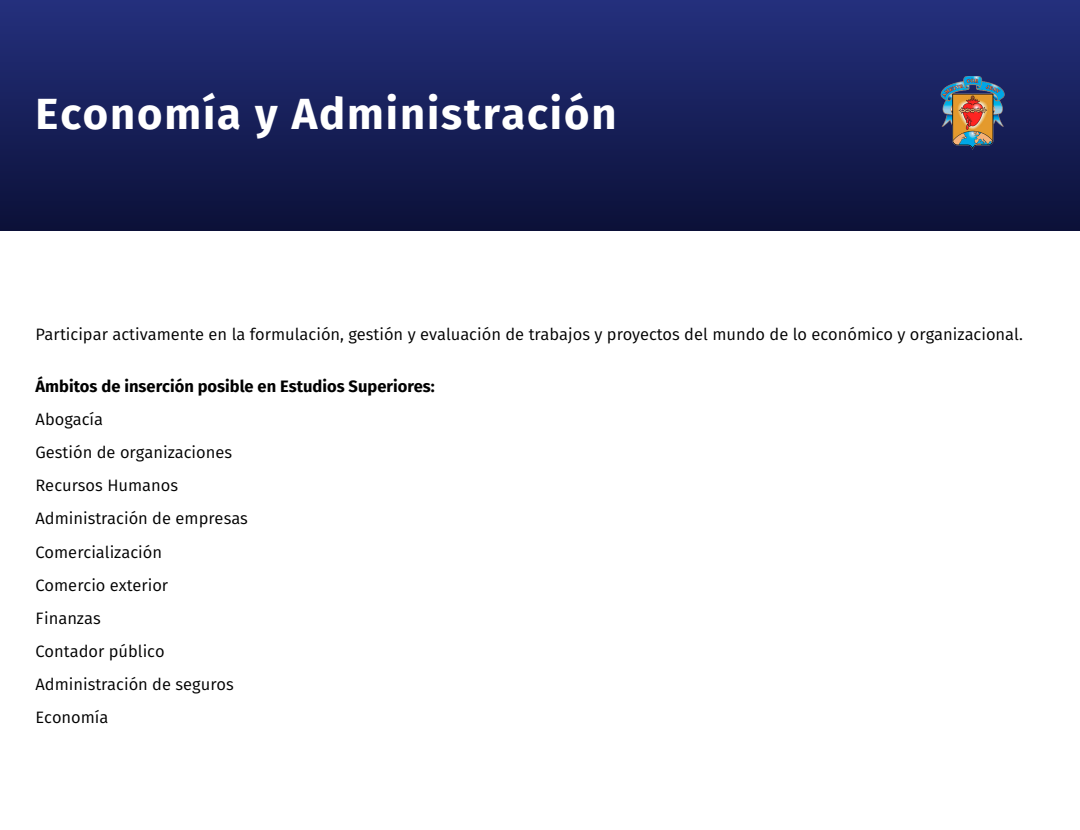
<style>
.page{position:relative;width:1080px;height:830px;background:#fff}
.page>*{position:absolute;margin:0;border:0;box-sizing:border-box;transform-origin:0 0}
.t1{font:700 43.5px "Fira Sans";letter-spacing:.045em;color:#fff}
.t2{font:16.5px/33px "Fira Sans";color:#000}
.t3{font:700 16.5px "Fira Sans";color:#000}
</style>
<div class="page">
<div style="left:0;top:0;width:1080px;height:230px;background:linear-gradient(to bottom,#24307d,#0c1139)"></div>
<img style="left:917px;top:60px;width:111px;height:110px">
<h1 class="t1" style="left:36px;top:77px;width:582px">Economía y Administración</h1>
<p class="t2" style="left:36px;top:317px;width:989px">Participar activamente en la formulación, gestión y evaluación de trabajos y proyectos del mundo de lo económico y organizacional.</p>
<p class="t3" style="left:36px;top:372px;width:401px">Ámbitos de inserción posible en Estudios Superiores:</p>
<p class="t2" style="left:36px;top:402px;width:214px">Abogacía<br>Gestión de organizaciones<br>Recursos Humanos<br>Administración de empresas<br>Comercialización<br>Comercio exterior<br>Finanzas<br>Contador público<br>Administración de seguros<br>Economía</p>
</div>
